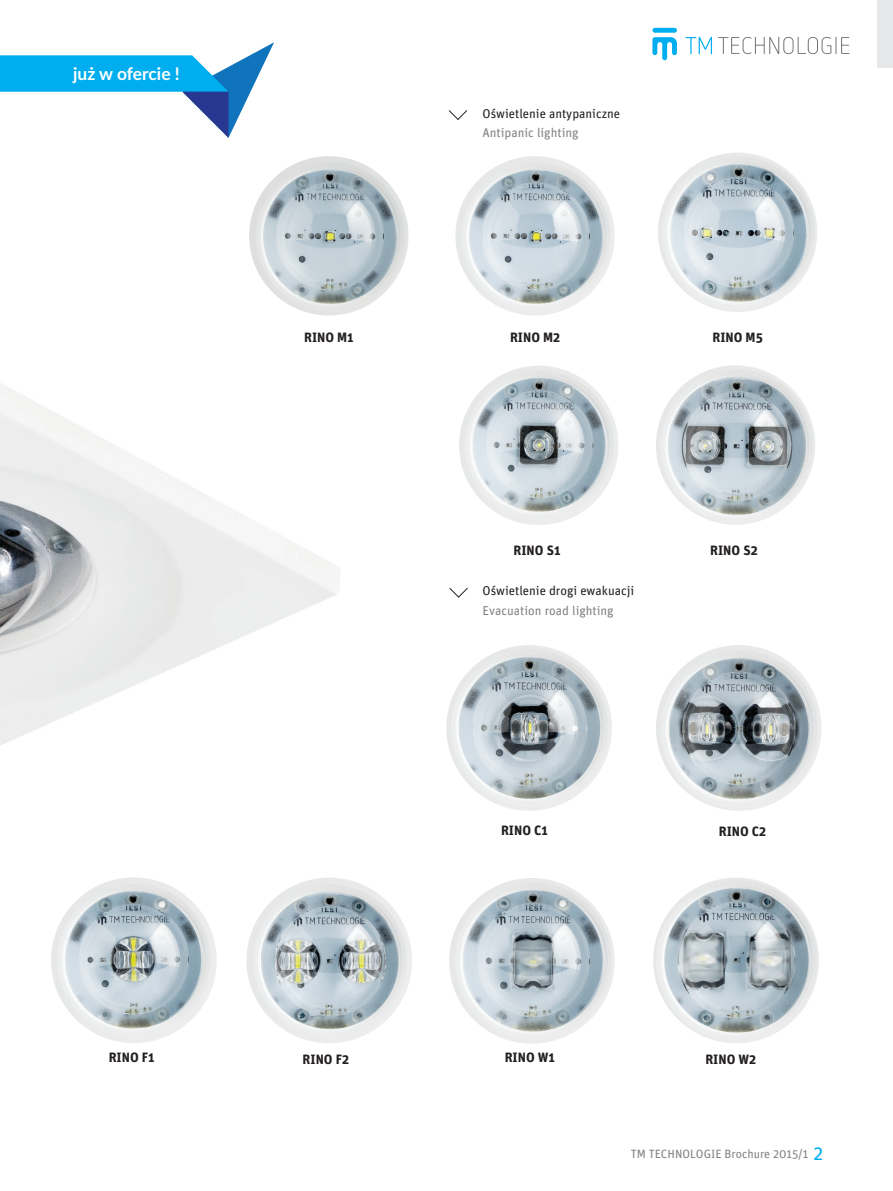
<style>
.page{position:relative;width:893px;height:1191px;background:#fff}
.page>*{position:absolute;margin:0;border:0;box-sizing:border-box;transform-origin:0 0}
.t1{font:700 17.4px "Lato";color:#fff}
.t2{font:700 13.5px "Unit Pro";color:#231f20}
.t3{font:12.75px "Unit Pro";color:#231f20}
.t4{font:12.75px "Unit Pro";color:#808285}
.t5{font:12px "Unit Pro";color:#808285}
.s1{font-size:19.5px;color:#00aeef}
</style>
<div class="page">
<div style="left:877px;top:0;width:16px;height:67px;background:#e6e7e9"></div>
<svg style="left:718px;top:37px;width:131px;height:17px"></svg>
<svg style="left:652px;top:28px;width:60px;height:32px"></svg>
<img style="left:452px;top:153px;width:166px;height:166px;border-radius:83px">
<div style="left:449px;top:150px;width:172px;height:172px;border:6px solid #fff;border-radius:50%"></div>
<img style="left:246px;top:153px;width:166px;height:166px;border-radius:83px">
<div style="left:243px;top:150px;width:172px;height:172px;border:6px solid #fff;border-radius:50%"></div>
<img style="left:655px;top:149px;width:165px;height:166px;border-radius:83px">
<div style="left:652px;top:146px;width:172px;height:172px;border:6px solid #fff;border-radius:50%"></div>
<img style="left:456px;top:362px;width:165px;height:166px;border-radius:83px">
<div style="left:453px;top:359px;width:172px;height:172px;border:6px solid #fff;border-radius:50%"></div>
<img style="left:653px;top:362px;width:165px;height:166px;border-radius:83px">
<div style="left:650px;top:359px;width:172px;height:172px;border:6px solid #fff;border-radius:50%"></div>
<svg style="left:449px;top:110px;width:18px;height:10px"></svg>
<svg style="left:449px;top:588px;width:19px;height:9px"></svg>
<img style="left:446px;top:645px;width:166px;height:165px;border-radius:83px">
<img style="left:51px;top:877px;width:166px;height:166px;border-radius:83px">
<img style="left:656px;top:645px;width:166px;height:165px;border-radius:83px">
<img style="left:246px;top:877px;width:166px;height:166px;border-radius:83px">
<img style="left:449px;top:878px;width:166px;height:165px;border-radius:83px">
<img style="left:653px;top:877px;width:166px;height:166px;border-radius:83px">
<svg style="left:0;top:42px;width:274px;height:96px"></svg>
<img style="left:0;top:267px;width:385px;height:478px">
<p class="t1" style="left:73px;top:61px;width:108px">już w ofercie !</p>
<p class="t3" style="left:482px;top:106px;width:139px">Oświetlenie antypaniczne</p>
<p class="t4" style="left:482px;top:125px;width:98px">Antipanic lighting</p>
<p class="t2" style="left:304px;top:329px;width:51px">RINO M1</p>
<p class="t2" style="left:510px;top:329px;width:52px">RINO M2</p>
<p class="t2" style="left:712px;top:329px;width:52px">RINO M5</p>
<p class="t2" style="left:514px;top:541px;width:48px">RINO S1</p>
<p class="t2" style="left:710px;top:541px;width:49px">RINO S2</p>
<p class="t3" style="left:482px;top:583px;width:153px">Oświetlenie drogi ewakuacji</p>
<p class="t4" style="left:482px;top:603px;width:133px">Evacuation road lighting</p>
<p class="t2" style="left:501px;top:822px;width:48px">RINO C1</p>
<p class="t2" style="left:719px;top:823px;width:49px">RINO C2</p>
<p class="t2" style="left:109px;top:1049px;width:47px">RINO F1</p>
<p class="t2" style="left:505px;top:1049px;width:52px">RINO W1</p>
<p class="t2" style="left:303px;top:1051px;width:48px">RINO F2</p>
<p class="t2" style="left:705px;top:1051px;width:52px">RINO W2</p>
<p class="t5" style="left:631px;top:1146px;width:194px">TM TECHNOLOGIE Brochure 2015/1 <span class="s1">2</span></p>
</div>
